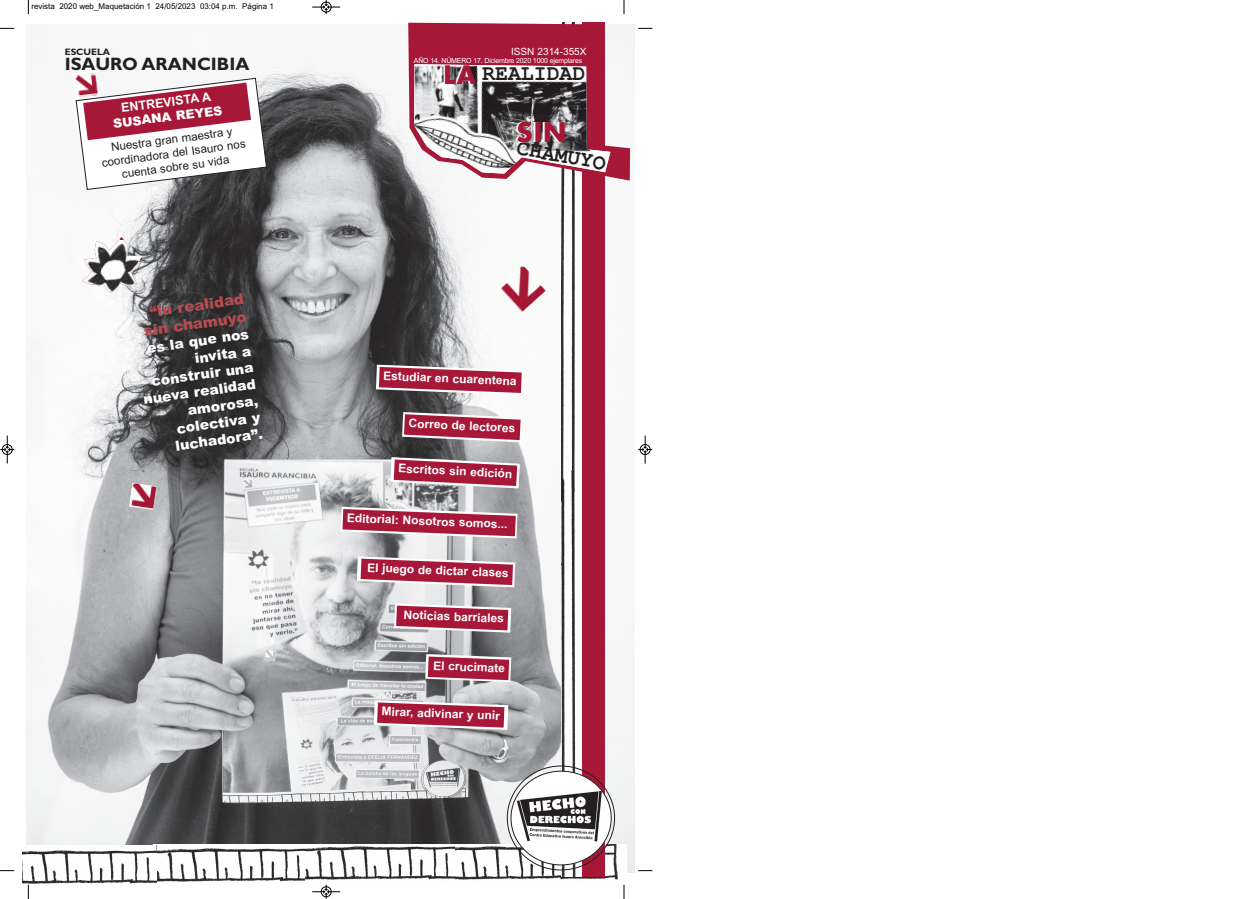
<style>
.page{position:relative;width:1248px;height:899px;background:#fff}
.page>*{position:absolute;margin:0;border:0;box-sizing:border-box;transform-origin:0 0}
.t1{font:700 29.8px "Aharoni";color:#fff}
.t2{font:700 28px "Aharoni";color:#a71737}
.t3{font:700 21.5px "Courier New";color:#231f20}
.t4{font:700 18px "Gill Sans";color:#231f20}
.t5{font:900 15px/18px "Arial";color:#b54c52;text-align:center}
.t6{font:900 14px/16.8px "Arial";color:#fff;text-align:right}
.t7{font:700 12.5px "Arial";color:#fff}
.t8{font:900 12.5px "Arial";color:#fff}
.t9{font:700 12px "Arial";color:#fff}
.t10{font:11.6px/13.9px "Arial";color:#231f20;text-align:center}
.t11{font:10px "Arial";color:#fff}
.t12{font:700 9.3px "Gill Sans";color:#231f20}
.t13{font:8px "Arial";color:#000}
.t14{font:7px "Arial";letter-spacing:-.03em;color:#fff}
</style>
<div class="page">
<img style="left:27px;top:24px;width:607px;height:848px">
<img style="left:454px;top:844px;width:169px;height:36px">
<img style="left:304px;top:844px;width:150px;height:37px">
<img style="left:153px;top:844px;width:151px;height:39px">
<img style="left:23px;top:845px;width:133px;height:39px">
<div style="left:561px;top:23px;width:43px;height:853px;background:#a71737"></div>
<img style="left:561px;top:181px;width:20px;height:695px">
<svg style="left:340px;top:507px;width:177px;height:31px;background:#b75b70"></svg>
<svg style="left:374px;top:700px;width:134px;height:30px;background:#b95d72"></svg>
<svg style="left:376px;top:364px;width:148px;height:31px"></svg>
<svg style="left:402px;top:412px;width:120px;height:30px;background:#b15268"></svg>
<svg style="left:390px;top:457px;width:130px;height:31px;background:#b35a6e"></svg>
<svg style="left:357px;top:556px;width:158px;height:31px;background:#bb6075"></svg>
<svg style="left:425px;top:654px;width:86px;height:28px;background:#b14f65"></svg>
<svg style="left:394px;top:603px;width:117px;height:29px;background:#b7576d"></svg>
<svg style="left:408px;top:23px;width:222px;height:158px"></svg>
<img style="left:414px;top:64px;width:196px;height:110px">
<svg style="left:72px;top:70px;width:195px;height:120px"></svg>
<img style="left:72px;top:73px;width:26px;height:24px">
<img style="left:129px;top:483px;width:27px;height:27px">
<img style="left:498px;top:265px;width:48px;height:48px">
<img style="left:82px;top:237px;width:61px;height:56px">
<svg style="left:507px;top:765px;width:108px;height:105px"></svg>
<svg style="left:28px;top:0;width:1px;height:14px"></svg>
<svg style="left:0;top:28px;width:14px;height:1px"></svg>
<svg style="left:623px;top:0;width:1px;height:14px"></svg>
<svg style="left:638px;top:28px;width:14px;height:1px"></svg>
<svg style="left:28px;top:884px;width:1px;height:15px"></svg>
<svg style="left:0;top:870px;width:14px;height:1px"></svg>
<svg style="left:623px;top:884px;width:1px;height:15px"></svg>
<svg style="left:638px;top:870px;width:14px;height:1px"></svg>
<svg style="left:312px;top:0;width:28px;height:14px"></svg>
<svg style="left:312px;top:884px;width:28px;height:14px"></svg>
<svg style="left:0;top:435px;width:14px;height:28px"></svg>
<svg style="left:638px;top:435px;width:14px;height:28px"></svg>
<p class="t13" style="left:31px;top:2px;width:244px">revista 2020 web_Maquetación 1 24/05/2023 03:04 p.m. Página 1</p>
<p class="t12" style="left:65px;top:47px;width:47px">ESCUELA</p>
<h3 class="t4" style="left:65px;top:53px;width:186px">ISAURO ARANCIBIA</h3>
<p class="t7" style="left:120px;top:100px;width:92px;rotate:-7deg">ENTREVISTA A</p>
<p class="t8" style="left:112px;top:116px;width:111px;rotate:-7deg">SUSANA REYES</p>
<p class="t10" style="left:99px;top:142px;width:146px;rotate:-8deg">Nuestra gran maestra y coordinadora del Isauro nos cuenta sobre su vida</p>
<p class="t5" style="left:140px;top:304px;width:105px;rotate:-8deg">“la realidad sin chamuyo</p>
<p class="t6" style="left:135px;top:341px;width:115px;rotate:-8deg">es la que nos invita a construir una nueva realidad amorosa, colectiva y luchadora”.</p>
<p class="t11" style="left:511px;top:46px;width:77px">ISSN 2314-355X</p>
<p class="t14" style="left:414px;top:57px;width:170px">AÑO 14. NÚMERO 17. Diciembre 2020 1000 ejemplares</p>
<h2 class="t2" style="left:443px;top:58px;width:35px">LA</h2>
<h3 class="t3" style="left:482px;top:60px;width:105px">REALIDAD</h3>
<h1 class="t1" style="left:514px;top:114px;width:52px">SIN</h1>
<h3 class="t3" style="left:519px;top:134px;width:92px;rotate:10deg">CHAMUYO</h3>
<p class="t9" style="left:383px;top:369px;width:135px;rotate:2deg">Estudiar en cuarentena</p>
<p class="t9" style="left:409px;top:416px;width:108px;rotate:3deg">Correo de lectores</p>
<p class="t9" style="left:398px;top:461px;width:116px;rotate:3deg">Escritos sin edición</p>
<p class="t9" style="left:347px;top:511px;width:162px;rotate:2deg">Editorial: Nosotros somos...</p>
<p class="t9" style="left:367px;top:561px;width:143px;rotate:2deg">El juego de dictar clases</p>
<p class="t9" style="left:404px;top:607px;width:102px;rotate:2deg">Noticias barriales</p>
<p class="t9" style="left:433px;top:658px;width:73px;rotate:2deg">El crucimate</p>
<p class="t9" style="left:382px;top:704px;width:120px;rotate:2deg">Mirar, adivinar y unir</p>
</div>
